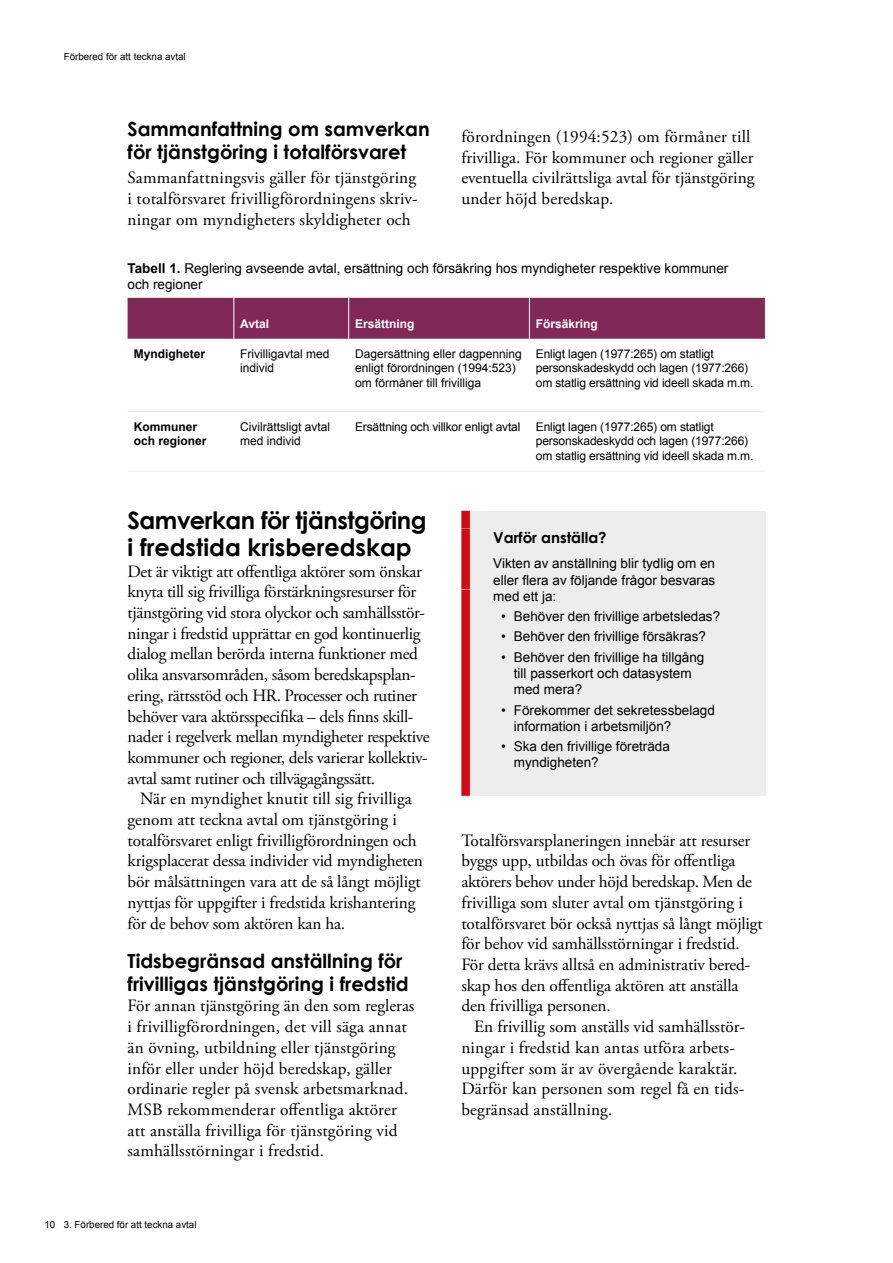
<style>
.page{position:relative;width:893px;height:1263px;background:#fff}
.page>*{position:absolute;margin:0;border:0;box-sizing:border-box;transform-origin:0 0}
.Mellanrubrik_H2{font:700 24px/27px "Century Gothic";letter-spacing:-.02em;color:#000}
.Underrubrik_H3{font:700 19.5px/22.5px "Century Gothic";color:#000}
.Brödtext_P{font:17.25px/20.7px "Adobe Garamond Pro";letter-spacing:-.01em;color:#000}
.Brödtext_P_indrag{font:17.25px/20.7px "Adobe Garamond Pro";color:#000}
.Brödtext_P-2{font:17.25px/20.7px "Adobe Garamond Pro";letter-spacing:.01em;color:#000}
.Rubrik{font:700 15px "Century Gothic";color:#000}
.Text{font:13.5px/16.2px "Arial";color:#000}
.Text_vänster_kolumn{font:12px/14.4px "Arial";letter-spacing:-.01em;color:#000}
.Text_vänster_kolumn-2{font:700 12px/14.4px "Arial";color:#000}
.Rubrik_kolumn{font:700 12px "Arial";color:#fff}
.t1{font:9.75px "Arial";color:#000}
.s1{font-weight:700}
</style>
<div class="page">
<div style="left:128px;top:298px;width:637px;height:41px;background:#822857"></div>
<hr style="left:233px;top:298px;width:1px;height:41px;background:#fff">
<hr style="left:348px;top:298px;width:1px;height:41px;background:#fff">
<hr style="left:529px;top:298px;width:1px;height:41px;background:#fff">
<hr style="left:128px;top:411px;width:106px;height:1px;background:#ededed">
<hr style="left:234px;top:411px;width:115px;height:1px;background:#ededed">
<hr style="left:349px;top:411px;width:180px;height:1px;background:#ededed">
<hr style="left:529px;top:411px;width:236px;height:1px;background:#ededed">
<hr style="left:128px;top:471px;width:106px;height:1px;background:#ededed">
<hr style="left:234px;top:471px;width:115px;height:1px;background:#ededed">
<hr style="left:349px;top:471px;width:180px;height:1px;background:#ededed">
<hr style="left:529px;top:471px;width:236px;height:1px;background:#ededed">
<div style="left:461px;top:511px;width:304px;height:35px;background:#ededed"></div>
<div style="left:461px;top:511px;width:9px;height:35px;background:#d20a11"></div>
<div style="left:461px;top:528px;width:304px;height:96px;background:#ededed"></div>
<div style="left:461px;top:528px;width:9px;height:96px;background:#d20a11"></div>
<div style="left:461px;top:590px;width:304px;height:206px;background:#ededed"></div>
<div style="left:461px;top:590px;width:9px;height:206px;background:#d20a11"></div>
<p class="t1" style="left:64px;top:50px;width:123px">Förbered för att teckna avtal</p>
<h3 class="Underrubrik_H3" style="left:128px;top:117px;width:304px">Sammanfattning om samverkan för tjänstgöring i totalförsvaret</h3>
<p class="Brödtext_P" style="left:128px;top:168px;width:292px;text-align:justify">Sammanfattningsvis gäller för tjänstgöring i totalförsvaret frivilligförordningens skriv&shy;ningar om myndigheters skyldigheter och</p>
<p class="Brödtext_P" style="left:461px;top:127px;width:295px">förordningen (1994:523) om förmåner till frivilliga. För kommuner och regioner gäller eventuella civilrättsliga avtal för tjänstgöring under höjd beredskap.</p>
<h4 class="Text" style="left:128px;top:260px;width:602px"><span class="s1">Tabell 1.</span> Reglering avseende avtal, ersättning och försäkring hos myndigheter respektive kommuner och regioner</h4>
<p class="Rubrik_kolumn" style="left:240px;top:316px;width:30px">Avtal</p>
<p class="Rubrik_kolumn" style="left:355px;top:316px;width:61px">Ersättning</p>
<p class="Rubrik_kolumn" style="left:536px;top:316px;width:64px">Försäkring</p>
<p class="Text_vänster_kolumn-2" style="left:134px;top:347px;width:73px">Myndigheter</p>
<p class="Text_vänster_kolumn" style="left:240px;top:347px;width:91px">Frivilligavtal med individ</p>
<p class="Text_vänster_kolumn" style="left:355px;top:347px;width:168px">Dagersättning eller dagpenning enligt förordningen (1994:523) om förmåner till frivilliga</p>
<p class="Text_vänster_kolumn" style="left:536px;top:347px;width:219px">Enligt lagen (1977:265) om statligt personskadeskydd och lagen (1977:266) om statlig ersättning vid ideell skada m.m.</p>
<p class="Text_vänster_kolumn-2" style="left:134px;top:420px;width:74px">Kommuner och regioner</p>
<p class="Text_vänster_kolumn" style="left:240px;top:420px;width:92px">Civilrättsligt avtal med individ</p>
<p class="Text_vänster_kolumn" style="left:355px;top:420px;width:167px">Ersättning och villkor enligt avtal</p>
<p class="Text_vänster_kolumn" style="left:536px;top:420px;width:219px">Enligt lagen (1977:265) om statligt personskadeskydd och lagen (1977:266) om statlig ersättning vid ideell skada m.m.</p>
<h2 class="Mellanrubrik_H2" style="left:128px;top:505px;width:301px">Samverkan för tjänstgöring i fredstida krisberedskap</h2>
<p class="Brödtext_P" style="left:128px;top:561px;width:304px">Det är viktigt att offentliga aktörer som önskar knyta till sig frivilliga förstärkningsresurser för tjänstgöring vid stora olyckor och samhällsstör&shy;ningar i fredstid upprättar en god kontinuerlig dialog mellan berörda interna funktioner med olika ansvarsområden, såsom beredskapsplan&shy;ering, rättsstöd och HR. Processer och rutiner behöver vara aktörsspecifika – dels finns skill&shy;nader i regelverk mellan myndigheter respektive kommuner och regioner, dels varierar kollektiv&shy;avtal samt rutiner och tillvägagångssätt.</p>
<p class="Brödtext_P_indrag" style="left:128px;top:789px;width:297px;text-indent:13px">När en myndighet knutit till sig frivilliga genom att teckna avtal om tjänstgöring i totalförsvaret enligt frivilligförordningen och krigsplacerat dessa individer vid myndigheten bör målsättningen vara att de så långt möjligt nyttjas för uppgifter i fredstida krishantering för de behov som aktören kan ha.</p>
<h3 class="Underrubrik_H3" style="left:128px;top:949px;width:283px">Tidsbegränsad anställning för frivilligas tjänstgöring i fredstid</h3>
<p class="Brödtext_P-2" style="left:128px;top:996px;width:288px">För annan tjänstgöring än den som regleras i frivilligförordningen, det vill säga annat än övning, utbildning eller tjänstgöring inför eller under höjd beredskap, gäller ordinarie regler på svensk arbetsmarknad.<br>MSB rekommenderar offentliga aktörer att anställa frivilliga för tjänstgöring vid samhällsstörningar i fredstid.</p>
<p class="t1" style="left:44px;top:1218px;width:154px">10 3. Förbered för att teckna avtal</p>
<h4 class="Rubrik" style="left:493px;top:526px;width:115px">Varför anställa?</h4>
<p class="Text" style="left:493px;top:556px;width:224px;text-align:justify">Vikten av anställning blir tydlig om en eller flera av följande frågor besvaras med ett ja:</p>
<p class="Text" style="left:501px;top:608px;width:221px">• Behöver den frivillige arbetsledas?</p>
<p class="Text" style="left:501px;top:628px;width:206px">• Behöver den frivillige försäkras?</p>
<p class="Text" style="left:514px;top:649px;width:192px;text-indent:-13px">• Behöver den frivillige ha tillgång till passerkort och datasystem med mera?</p>
<p class="Text" style="left:514px;top:702px;width:203px;text-indent:-13px">• Förekommer det sekretessbelagd information i arbetsmiljön?</p>
<p class="Text" style="left:514px;top:738px;width:158px;text-indent:-13px">• Ska den frivillige företräda myndigheten?</p>
<p class="Brödtext_P" style="left:461px;top:830px;width:303px">Totalförsvarsplaneringen innebär att resurser byggs upp, utbildas och övas för offentliga aktörers behov under höjd beredskap. Men de frivilliga som sluter avtal om tjänstgöring i totalförsvaret bör också nyttjas så långt möjligt för behov vid samhällsstörningar i fredstid.<br>För detta krävs alltså en administrativ bered&shy;skap hos den offentliga aktören att anställa den frivilliga personen.</p>
<p class="Brödtext_P_indrag" style="left:461px;top:1017px;width:285px;text-indent:13px">En frivillig som anställs vid samhällsstör&shy;ningar i fredstid kan antas utföra arbets&shy;uppgifter som är av övergående karaktär.<br>Därför kan personen som regel få en tids&shy;begränsad anställning.</p>
</div>
